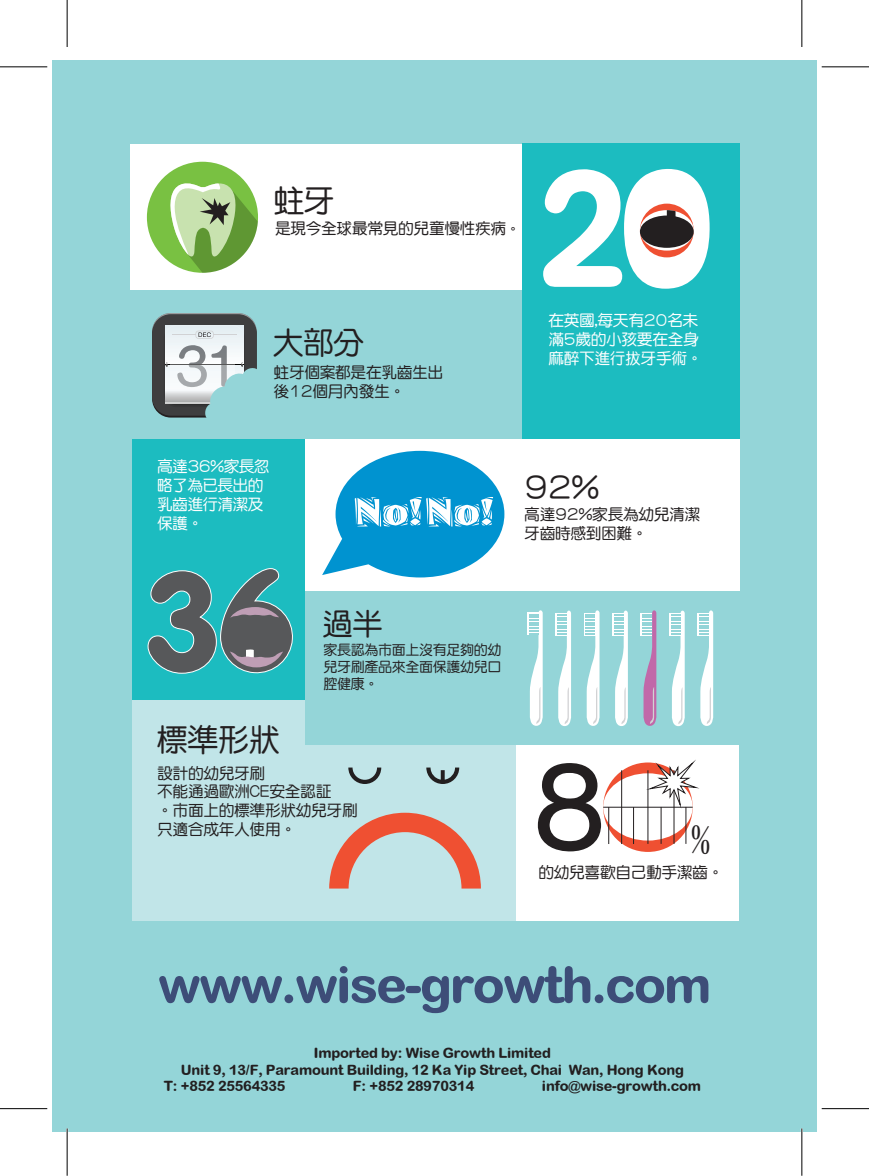
<style>
.page{position:relative;width:869px;height:1176px;background:#fff}
.page>*{position:absolute;margin:0;border:0;box-sizing:border-box;transform-origin:0 0}
.t1{font:50.23px "DF Li Yuan XB HK BF";letter-spacing:-.025em;color:#3d4d78}
.t2{font:500 38.15px "AG Buch Rounded BQ";color:#231f20}
.t3{font:31.5px "DF Yuan Md HKP BF";letter-spacing:-.025em;color:#231f20}
.t4{font:30.8px "DF Yuan Md HKP BF";color:#231f20}
.t5{font:15.75px/18.9px "DF Yuan Md HKP BF";letter-spacing:-.025em;color:#231f20}
.t6{font:15.75px/18.9px "DF Yuan Md HKP BF";letter-spacing:-.025em;color:#fff}
.t7{font:15.75px/18.9px "DF Yuan Md HKP BF";letter-spacing:-.045em;color:#fff}
.t8{font:14px "DF Li Yuan XB HK BF";color:#231f20}
.t9{font:14px/16.8px "DF Yuan Md HKP BF";letter-spacing:-.025em;color:#231f20;text-align:justify}
.s1{font-size:14px}
</style>
<div class="page">
<div style="left:52px;top:61px;width:764px;height:1071px;background:#94d5d8"></div>
<div style="left:130px;top:144px;width:392px;height:146px;background:#fff"></div>
<div style="left:522px;top:144px;width:217px;height:295px;background:#1cbcc0"></div>
<div style="left:147px;top:162px;width:111px;height:111px;background:#79c142;border-radius:50%"></div>
<svg style="left:168px;top:180px;width:90px;height:93px"></svg>
<div style="left:152px;top:313px;width:105px;height:103px;background:#3e3e3f;border-radius:19px"></div>
<div style="left:165px;top:325px;width:78px;height:78px;background:linear-gradient(to right,#f0f6f8,#ecf3f6)"></div>
<hr style="left:165px;top:365px;width:78px;height:1px;background:#050504">
<svg style="left:165px;top:363px;width:3px;height:4px"></svg>
<div style="left:165px;top:391px;width:78px;height:12px;background:#d0d1d1"></div>
<svg style="left:165px;top:390px;width:12px;height:12px"></svg>
<svg style="left:152px;top:313px;width:105px;height:26px"></svg>
<div style="left:170px;top:365px;width:64px;height:25px;background:#f6f9fb"></div>
<svg style="left:177px;top:345px;width:80px;height:73px"></svg>
<div style="left:305px;top:439px;width:434px;height:151px;background:#fff"></div>
<div style="left:132px;top:439px;width:173px;height:308px;background:#1cbcc0"></div>
<svg style="left:322px;top:451px;width:182px;height:126px"></svg>
<div style="left:515px;top:746px;width:224px;height:175px;background:#fff"></div>
<div style="left:132px;top:746px;width:383px;height:175px;background:#c1e5e8"></div>
<div style="left:527px;top:613px;width:11px;height:22px;background:#fff"></div>
<svg style="left:528px;top:610px;width:15px;height:116px"></svg>
<div style="left:555px;top:613px;width:11px;height:22px;background:#fff"></div>
<svg style="left:557px;top:611px;width:14px;height:115px"></svg>
<div style="left:583px;top:613px;width:12px;height:22px;background:#fff"></div>
<svg style="left:585px;top:610px;width:14px;height:116px"></svg>
<div style="left:612px;top:613px;width:11px;height:22px;background:#fff"></div>
<svg style="left:613px;top:611px;width:15px;height:115px"></svg>
<div style="left:640px;top:613px;width:12px;height:22px;background:#fff"></div>
<svg style="left:642px;top:610px;width:14px;height:116px"></svg>
<div style="left:669px;top:613px;width:11px;height:23px;background:#fff"></div>
<svg style="left:671px;top:611px;width:13px;height:115px"></svg>
<div style="left:697px;top:613px;width:11px;height:22px;background:#fff"></div>
<svg style="left:699px;top:610px;width:14px;height:116px"></svg>
<svg style="left:329px;top:813px;width:152px;height:76px"></svg>
<svg style="left:537px;top:763px;width:64px;height:88px"></svg>
<div style="left:603px;top:762px;width:89px;height:90px;background:#ef5032;border-radius:50%"></div>
<div style="left:603px;top:773px;width:89px;height:68px;background:#fff;border-radius:50%"></div>
<hr style="left:603px;top:807px;width:89px;height:1px;background:#231f20">
<hr style="left:621px;top:770px;width:1px;height:37px;background:#231f20">
<hr style="left:647px;top:807px;width:1px;height:37px;background:#231f20">
<hr style="left:660px;top:807px;width:1px;height:37px;background:#231f20">
<hr style="left:673px;top:807px;width:1px;height:37px;background:#231f20">
<hr style="left:685px;top:807px;width:1px;height:37px;background:#231f20">
<hr style="left:608px;top:807px;width:1px;height:37px;background:#231f20">
<hr style="left:621px;top:807px;width:1px;height:37px;background:#231f20">
<hr style="left:633px;top:807px;width:1px;height:37px;background:#231f20">
<svg style="left:646px;top:760px;width:53px;height:48px"></svg>
<svg style="left:147px;top:568px;width:146px;height:106px"></svg>
<svg style="left:426px;top:768px;width:33px;height:16px"></svg>
<svg style="left:348px;top:768px;width:33px;height:16px"></svg>
<div style="left:132px;top:700px;width:173px;height:58px;background:#c1e5e8"></div>
<svg style="left:543px;top:169px;width:166px;height:120px"></svg>
<hr style="left:66px;top:1128px;width:2px;height:48px;background:#fff">
<hr style="left:800px;top:1128px;width:2px;height:48px;background:#fff">
<hr style="left:0;top:67px;width:47px;height:1px;background:#000">
<hr style="left:821px;top:67px;width:47px;height:1px;background:#000">
<hr style="left:0;top:1108px;width:47px;height:1px;background:#000">
<hr style="left:821px;top:1108px;width:47px;height:1px;background:#000">
<hr style="left:67px;top:0;width:1px;height:47px;background:#000">
<hr style="left:67px;top:1128px;width:1px;height:48px;background:#000">
<hr style="left:801px;top:0;width:1px;height:47px;background:#000">
<hr style="left:801px;top:1128px;width:1px;height:48px;background:#000">
<h3 class="t3" style="left:273px;top:185px;width:63px">蛀牙</h3>
<p class="t5" style="left:275px;top:219px;width:246px">是現今全球最常見的兒童慢性疾病<span class="s1">。</span></p>
<h3 class="t3" style="left:272px;top:327px;width:93px">大部分</h3>
<p class="t5" style="left:273px;top:363px;width:171px">蛀牙個案都是在乳齒生出後12個月內發生。</p>
<p class="t7" style="left:157px;top:457px;width:114px">高達36%家長忽略了為已長出的乳齒進行清潔及保護。</p>
<p class="t6" style="left:548px;top:311px;width:156px">在英國,每天有20名未滿5歲的小孩要在全身麻醉下進行拔牙手術。</p>
<h3 class="t3" style="left:524px;top:472px;width:77px">92%</h3>
<p class="t5" style="left:524px;top:505px;width:177px">高達92%家長為幼兒清潔牙齒時感到困難。</p>
<h3 class="t4" style="left:322px;top:608px;width:62px">過半</h3>
<h3 class="t3" style="left:156px;top:724px;width:125px">標準形狀</h3>
<p class="t9" style="left:323px;top:642px;width:179px">家長認為市面上沒有足夠的幼兒牙刷產品來全面保護幼兒口腔健康。</p>
<p class="t5" style="left:157px;top:763px;width:202px">設計的幼兒牙刷<br>不能通過歐洲CE安全認証<br>。市面上的標準形狀幼兒牙刷只適合成年人使用。</p>
<h2 class="t2" style="left:690px;top:821px;width:21px">%</h2>
<p class="t5" style="left:538px;top:863px;width:186px">的幼兒喜歡自己動手潔齒。</p>
<h1 class="t1" style="left:158px;top:959px;width:554px">www.wise-growth.com</h1>
<p class="t8" style="left:314px;top:1046px;width:238px">Imported by: Wise Growth Limited</p>
<p class="t8" style="left:181px;top:1062px;width:504px">Unit 9, 13/F, Paramount Building, 12 Ka Yip Street, Chai Wan, Hong Kong</p>
<p class="t8" style="left:164px;top:1079px;width:123px">T: +852 25564335</p>
<p class="t8" style="left:353px;top:1079px;width:123px">F: +852 28970314</p>
<p class="t8" style="left:542px;top:1079px;width:160px">info@wise-growth.com</p>
</div>
